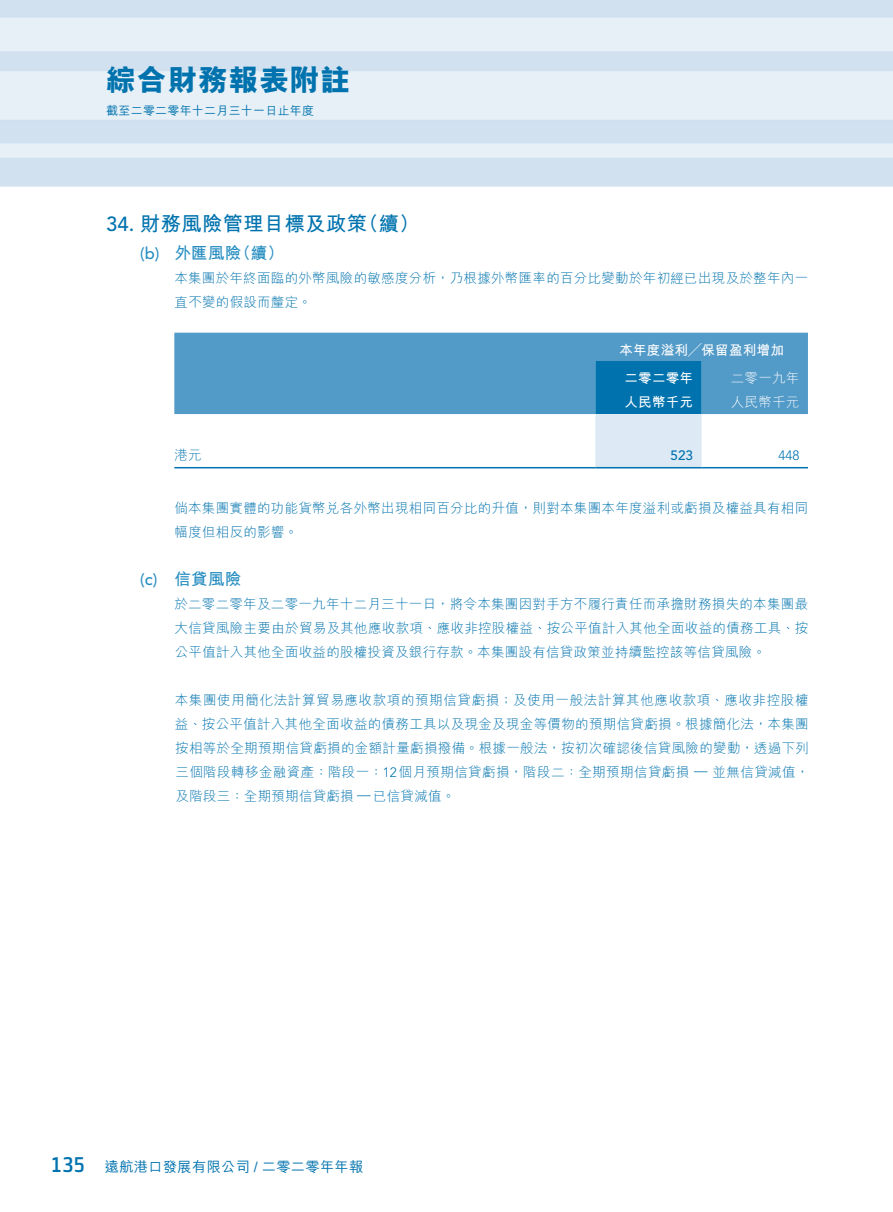
<style>
.page{position:relative;width:893px;height:1212px;background:#fff}
.page>*{position:absolute;margin:0;border:0;box-sizing:border-box;transform-origin:0 0}
.t1{font:800 30px "M Hei HK";letter-spacing:.02em;color:#0073ae}
.t2{font:600 24px "Neuron";color:#0073ae}
.t3{font:700 20.25px "M Hei HK";letter-spacing:.02em;color:#0073ae}
.t4{font:700 16.5px "M Hei HK";letter-spacing:.02em;color:#278ec1}
.t5{font:500 16.5px "Avenir LT Std";color:#278ec1}
.t6{font:500 14.25px "M Hei HK";letter-spacing:.02em;color:#0073ae}
.t7{font:300 13.5px/24px "M Hei HK";letter-spacing:.02em;color:#0073ae}
.t8{font:700 13.5px "M Hei HK";letter-spacing:.02em;color:#fff}
.t9{font:300 13.5px "M Hei HK";letter-spacing:.02em;color:#fff}
.t10{font:300 13.5px "Avenir LT Std";color:#0073ae}
.t11{font:500 13.5px "Avenir LT Std";color:#0073ae}
.t12{font:500 12px "M Hei HK";letter-spacing:.02em;color:#0073ae}
.s1{font-family:"Avenir LT Std";font-weight:500}
.s2{font-family:"Avenir LT Std"}
</style>
<div class="page">
<div style="left:174px;top:333px;width:634px;height:81px;background:#529ac8"></div>
<svg style="left:595px;top:361px;width:107px;height:106px;background:#6faed1"></svg>
<hr style="left:174px;top:467px;width:421px;height:1px;background:#0073ae">
<hr style="left:595px;top:467px;width:107px;height:1px;background:#0073ae">
<hr style="left:702px;top:467px;width:106px;height:1px;background:#0073ae">
<h1 class="t1" style="left:106px;top:65px;width:246px">綜合財務報表附註</h1>
<p class="t12" style="left:106px;top:102px;width:209px">截至二零二零年十二月三十一日止年度</p>
<h3 class="t3" style="left:106px;top:209px;width:262px"><span class="s1">34.</span> 財務風險管理目標及政策</h3>
<p class="t4" style="left:234px;top:241px;width:51px">（續(</p>
<h3 class="t3" style="left:359px;top:209px;width:62px">（續(</h3>
<p class="t4" style="left:174px;top:241px;width:68px">外匯風險</p>
<p class="t5" style="left:140px;top:244px;width:21px">b( )</p>
<p class="t7" style="left:174px;top:266px;width:635px">本集團於年終面臨的外幣風險的敏感度分析，乃根據外幣匯率的百分比變動於年初經已出現及於整年內一直不變的假設而釐定。</p>
<p class="t8" style="left:619px;top:340px;width:166px">本年度溢利╱保留盈利增加</p>
<p class="t9" style="left:731px;top:371px;width:70px">二零一九年</p>
<p class="t8" style="left:624px;top:368px;width:70px">二零二零年</p>
<p class="t5" style="left:140px;top:570px;width:19px">)c(</p>
<p class="t8" style="left:624px;top:392px;width:70px">人民幣千元</p>
<p class="t9" style="left:731px;top:395px;width:70px">人民幣千元</p>
<p class="t7" style="left:174px;top:443px;width:29px">港元</p>
<p class="t7" style="left:174px;top:496px;width:635px">倘本集團實體的功能貨幣兌各外幣出現相同百分比的升值，則對本集團本年度溢利或虧損及權益具有相同幅度但相反的影響。</p>
<p class="t4" style="left:174px;top:567px;width:68px">信貸風險</p>
<p class="t11" style="left:671px;top:448px;width:24px">523</p>
<p class="t10" style="left:778px;top:448px;width:23px">448</p>
<p class="t7" style="left:174px;top:592px;width:636px;text-align:justify">於二零二零年及二零一九年十二月三十一日，將令本集團因對手方不履行責任而承擔財務損失的本集團最大信貸風險主要由於貿易及其他應收款項、應收非控股權益、按公平值計入其他全面收益的債務工具、按公平值計入其他全面收益的股權投資及銀行存款。本集團設有信貸政策並持續監控該等信貸風險。</p>
<p class="t7" style="left:175px;top:688px;width:636px;text-align:right">本集團使用簡化法計算貿易應收款項的預期信貸虧損；及使用一般法計算其他應收款項、應收非控股權益、按公平值計入其他全面收益的債務工具以及現金及現金等價物的預期信貸虧損。根據簡化法，本集團按相等於全期預期信貸虧損的金額計量虧損撥備。根據一般法，按初次確認後信貸風險的變動，透過下列並無信貸減值，</p>
<p class="t7" style="left:373px;top:760px;width:318px;text-indent:-198px">三個階段轉移金融資產：階段一：<span class="s2">12</span>個月預期信貸虧損，階段二：全期預期信貸虧損已信貸減值。</p>
<p class="t10" style="left:694px;top:762px;width:15px">—</p>
<p class="t7" style="left:176px;top:784px;width:180px">及階段三：全期預期信貸虧損</p>
<p class="t10" style="left:357px;top:786px;width:15px">—</p>
<h2 class="t2" style="left:51px;top:1151px;width:35px">135</h2>
<p class="t6" style="left:105px;top:1156px;width:260px">遠航港口發展有限公司 / 二零二零年年報</p>
</div>
